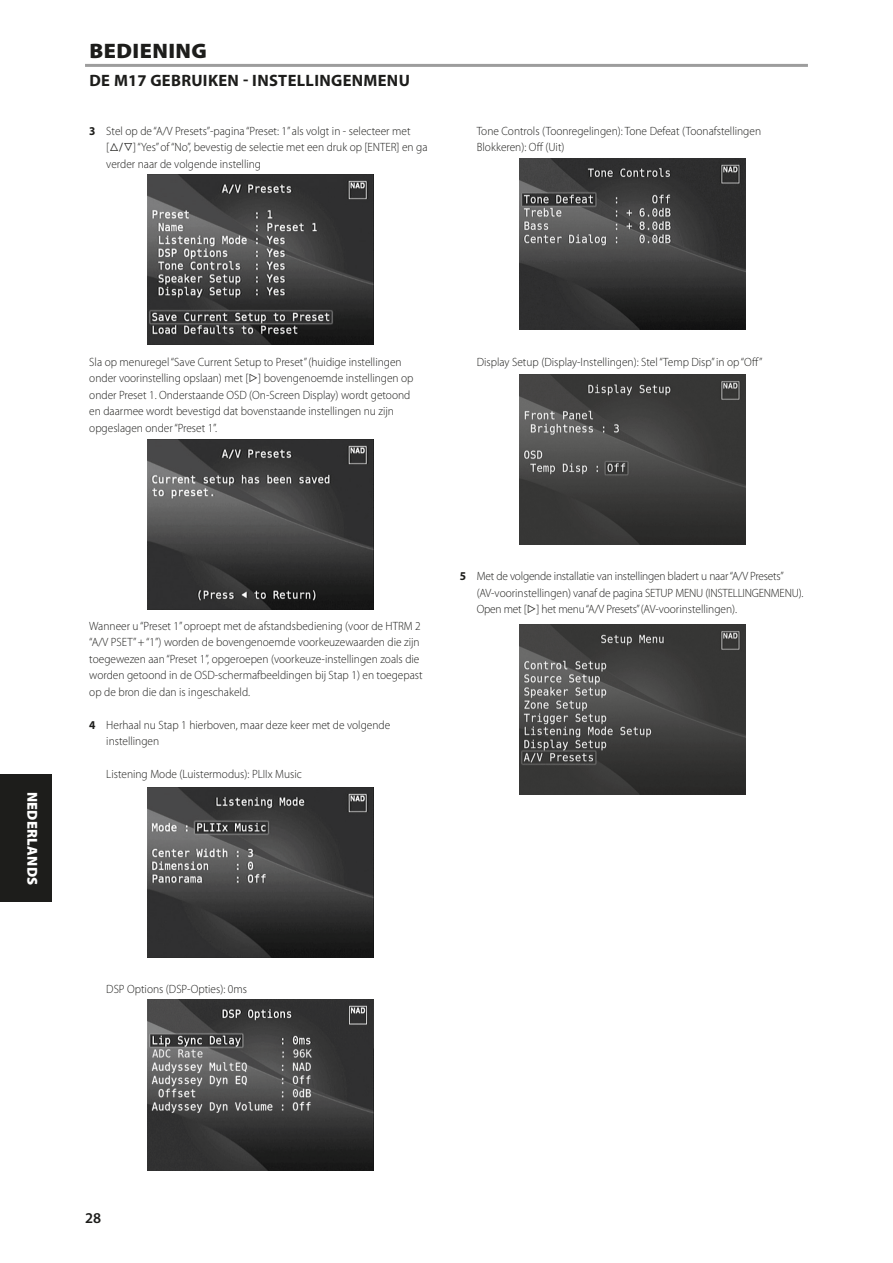
<style>
.page{position:relative;width:893px;height:1263px;background:#fff}
.page>*{position:absolute;margin:0;border:0;box-sizing:border-box;transform-origin:0 0}
.Body_copy_-_header{font:900 21px "Myriad Pro";letter-spacing:.02em;color:#1d1d1b;scale:1.05 1}
.Body_copy_-_header-2{font:700 16.5px "Myriad Pro";letter-spacing:.02em;color:#1d1d1b}
.t1{font:600 15px "Myriad Pro";color:#1d1d1b}
.t2{font:900 14.4px "Myriad Pro";letter-spacing:.02em;color:#fff}
.Body_copy_-_normal{font:300 12px/16.5px "Myriad Pro";color:#1d1d1b;scale:.95 1}
.Body_copy_-_indent_1{font:300 12px/16.5px "Myriad Pro";color:#1d1d1b;scale:.95 1}
.Body_copy_-_indent_1-2{font:300 12px/16.5px "Myriad Pro";letter-spacing:-.02em;color:#1d1d1b;scale:.95 1}
.s1{font-weight:700}
</style>
<div class="page">
<hr style="left:85px;top:64px;width:723px;height:3px;background:#9d9d9d">
<img style="left:147px;top:174px;width:227px;height:170px">
<img style="left:147px;top:439px;width:227px;height:170px">
<img style="left:147px;top:787px;width:227px;height:170px">
<img style="left:147px;top:1000px;width:227px;height:170px">
<img style="left:519px;top:159px;width:227px;height:170px">
<img style="left:519px;top:374px;width:227px;height:170px">
<img style="left:519px;top:624px;width:227px;height:170px">
<div style="left:0;top:774px;width:51px;height:128px;background:#1d1d1b"></div>
<p class="Body_copy_-_header" style="left:90px;top:37px;width:113px">BEDIENING</p>
<p class="Body_copy_-_header-2" style="left:89px;top:70px;width:322px">DE M17 GEBRUIKEN - INSTELLINGENMENU</p>
<p class="Body_copy_-_indent_1" style="left:106px;top:122px;width:322px;text-indent:-17px"><span class="s1">3</span> Stel op de “A/V Presets”-pagina “Preset: 1” als volgt in - selecteer met [</p>
<p class="Body_copy_-_indent_1" style="left:106px;top:139px;width:340px;text-indent:27px">] “Yes” of “No”, bevestig de selectie met een druk op [ENTER] en ga verder naar de volgende instelling</p>
<p class="Body_copy_-_indent_1" style="left:477px;top:122px;width:301px">Tone Controls (Toonregelingen): Tone Defeat (Toonafstellingen<br>Blokkeren): Off (Uit)</p>
<p class="Body_copy_-_normal" style="left:89px;top:353px;width:343px">Sla op menuregel “Save Current Setup to Preset” (huidige instellingen onder voorinstelling opslaan) met [ ] bovengenoemde instellingen op onder Preset 1. Onderstaande OSD (On-Screen Display) wordt getoond en daarmee wordt bevestigd dat bovenstaande instellingen nu zijn opgeslagen onder “Preset 1”.</p>
<p class="Body_copy_-_indent_1" style="left:477px;top:353px;width:302px">Display Setup (Display-Instellingen): Stel “Temp Disp” in op “Off”</p>
<p class="t2" style="left:42px;top:791px;width:95px;rotate:90deg">NEDERLANDS</p>
<p class="Body_copy_-_normal" style="left:89px;top:617px;width:352px">Wanneer u “Preset 1” oproept met de afstandsbediening (voor de HTRM 2 “A/V PSET” + “1”) worden de bovengenoemde voorkeuzewaarden die zijn toegewezen aan “Preset 1”, opgeroepen (voorkeuze-instellingen zoals die worden getoond in de OSD-schermafbeeldingen bij Stap 1) en toegepast op de bron die dan is ingeschakeld.</p>
<p class="Body_copy_-_indent_1" style="left:106px;top:716px;width:300px;text-indent:-17px"><span class="s1">4</span> Herhaal nu Stap 1 hierboven, maar deze keer met de volgende instellingen</p>
<p class="Body_copy_-_indent_1" style="left:106px;top:766px;width:207px">Listening Mode (Luistermodus): PLIIx Music</p>
<p class="Body_copy_-_indent_1-2" style="left:477px;top:568px;width:345px;text-indent:-17px"><span class="s1">5</span> Met de volgende installatie van instellingen bladert u naar “A/V Presets” (AV-voorinstellingen) vanaf de pagina SETUP MENU (INSTELLINGENMENU).<br>Open met [ ] het menu “A/V Presets” (AV-voorinstellingen).</p>
<p class="Body_copy_-_indent_1" style="left:106px;top:980px;width:150px">DSP Options (DSP-Opties): 0ms</p>
<p class="t1" style="left:85px;top:1208px;width:18px">28</p>
</div>
